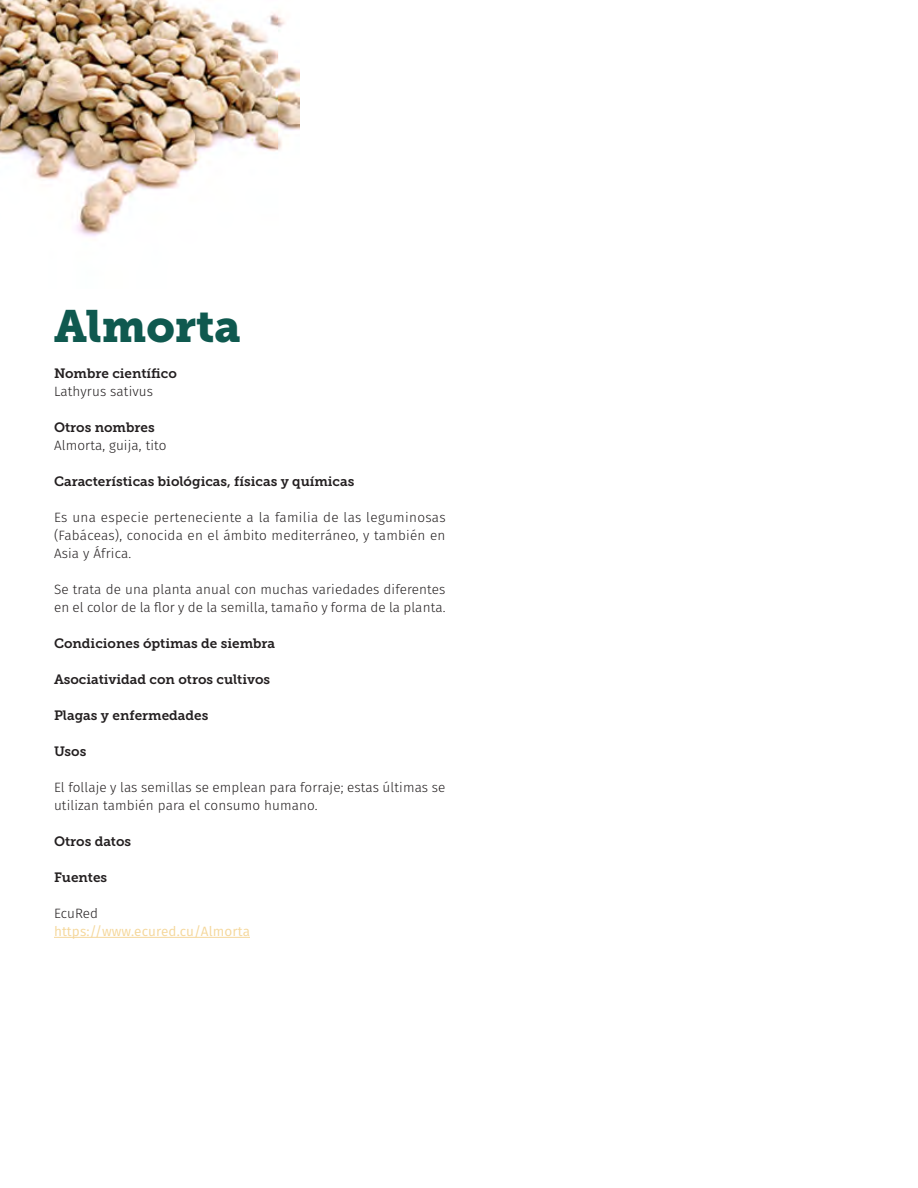
<style>
.page{position:relative;width:918px;height:1188px;background:#fff}
.page>*{position:absolute;margin:0;border:0;box-sizing:border-box;transform-origin:0 0}
.t1{font:45px "Museo Slab 900";color:#0f594f}
.Paragraph_Style_2{font:300 13.5px/18px "Fira Sans";letter-spacing:.01em;color:#231f20}
.t2{font:13.5px/18px "Museo Slab 700";color:#231f20}
.Paragraph_Style_2-2{font:13.5px "Fira Sans";letter-spacing:.01em;color:#f5d79a}
.s1{font-family:"Fira Sans";font-weight:300}
</style>
<div class="page">
<hr style="left:54px;top:937px;width:196px;height:1px;background:#f5d79a">
<img style="left:0;top:0;width:299px;height:236px">
<p class="t1" style="left:54px;top:300px;width:188px">Almorta</p>
<p class="t2" style="left:54px;top:364px;width:124px">Nombre científico<br><span class="s1">Lathyrus sativus</span></p>
<p class="t2" style="left:54px;top:418px;width:102px">Otros nombres</p>
<p class="Paragraph_Style_2" style="left:54px;top:436px;width:114px">Almorta, guija, tito</p>
<p class="t2" style="left:54px;top:472px;width:302px">Características biológicas, físicas y químicas</p>
<p class="Paragraph_Style_2" style="left:54px;top:508px;width:393px;text-align:justify">Es una especie perteneciente a la familia de las leguminosas (Fabáceas), conocida en el ámbito mediterráneo, y también en Asia y África.</p>
<p class="Paragraph_Style_2" style="left:54px;top:580px;width:393px">Se trata de una planta anual con muchas variedades diferentes en el color de la flor y de la semilla, tamaño y forma de la planta.</p>
<p class="t2" style="left:54px;top:634px;width:223px">Condiciones óptimas de siembra</p>
<p class="t2" style="left:54px;top:670px;width:218px">Asociatividad con otros cultivos</p>
<p class="t2" style="left:54px;top:706px;width:156px">Plagas y enfermedades</p>
<p class="t2" style="left:54px;top:742px;width:34px">Usos</p>
<p class="Paragraph_Style_2" style="left:54px;top:778px;width:393px">El follaje y las semillas se emplean para forraje; estas últimas se utilizan también para el consumo humano.</p>
<p class="t2" style="left:54px;top:832px;width:79px">Otros datos</p>
<p class="t2" style="left:54px;top:868px;width:55px">Fuentes</p>
<p class="Paragraph_Style_2" style="left:54px;top:904px;width:46px">EcuRed</p>
<p class="Paragraph_Style_2-2" style="left:54px;top:921px;width:198px">https://www.ecured.cu/Almorta</p>
</div>
